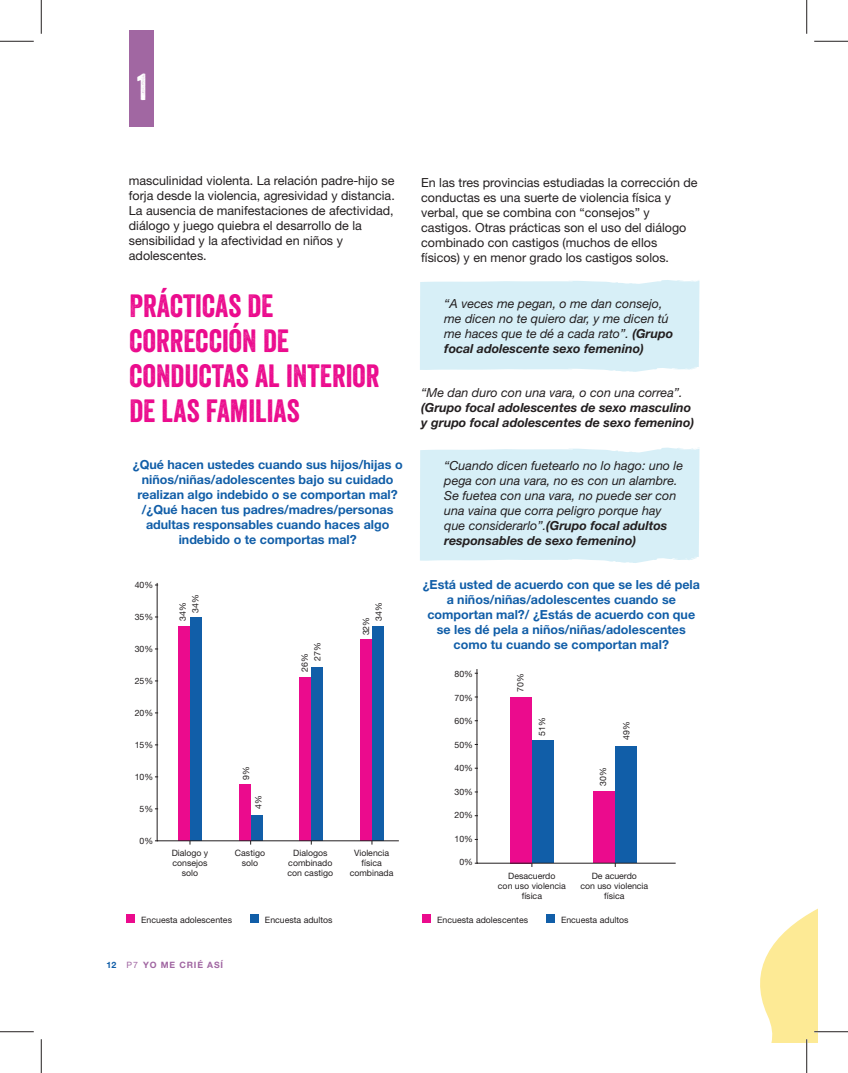
<style>
.page{position:relative;width:848px;height:1073px;background:#fff}
.page>*{position:absolute;margin:0;border:0;box-sizing:border-box;transform-origin:0 0}
.t1{font:36.5px "Veneer";color:#fff}
.t2{font:31.25px/35px "Veneer";color:#eb0b8d}
.t3{font:12.5px/15px "Helvetica Neue LT Std";color:#231f20}
.t4{font:700 12.5px/15px "Helvetica Neue LT Std";color:#115ea8;text-align:center}
.t5{font:italic 12.5px/15px "Helvetica Neue LT Std";color:#231f20}
.t6{font:italic 700 12.5px/15px "Helvetica Neue LT Std";color:#231f20}
.t7{font:8.75px/10px "Helvetica Neue LT Std";color:#231f20;text-align:center}
.t8{font:700 8.75px "Helvetica Neue LT Std";letter-spacing:.1em;color:#a167a2}
.t9{font:700 8.75px "Helvetica Neue LT Std";color:#115ea8}
.s1{font-weight:400}
.s2{font-weight:700}
</style>
<div class="page">
<svg style="left:760px;top:908px;width:58px;height:134px"></svg>
<div style="left:420px;top:280px;width:279px;height:92px;background:#d7eff7"></div>
<div style="left:420px;top:447px;width:279px;height:116px;background:#d7eff7"></div>
<div style="left:129px;top:30px;width:24px;height:97px;background:#a167a2"></div>
<div style="left:126px;top:914px;width:9px;height:9px;background:#eb0b8d"></div>
<div style="left:250px;top:914px;width:8px;height:9px;background:#115ea8"></div>
<svg style="left:157px;top:583px;width:242px;height:258px"></svg>
<div style="left:422px;top:914px;width:9px;height:9px;background:#eb0b8d"></div>
<div style="left:546px;top:914px;width:8px;height:9px;background:#115ea8"></div>
<svg style="left:476px;top:669px;width:200px;height:194px"></svg>
<hr style="left:814px;top:1030px;width:34px;height:2px;background:#fff">
<hr style="left:805px;top:1039px;width:2px;height:33px;background:#fff">
<hr style="left:0;top:41px;width:34px;height:1px;background:#231f20">
<hr style="left:814px;top:41px;width:34px;height:1px;background:#231f20">
<hr style="left:0;top:1031px;width:34px;height:1px;background:#231f20">
<hr style="left:814px;top:1031px;width:34px;height:1px;background:#231f20">
<hr style="left:41px;top:0;width:1px;height:34px;background:#231f20">
<hr style="left:41px;top:1039px;width:1px;height:33px;background:#231f20">
<hr style="left:806px;top:0;width:1px;height:34px;background:#231f20">
<hr style="left:806px;top:1039px;width:1px;height:33px;background:#231f20">
<h1 class="t1" style="left:137px;top:65px;width:12px">1</h1>
<p class="t3" style="left:129px;top:173px;width:267px">masculinidad violenta. La relación padre-hijo se forja desde la violencia, agresividad y distancia.<br>La ausencia de manifestaciones de afectividad, diálogo y juego quiebra el desarrollo de la sensibilidad y la afectividad en niños y adolescentes.</p>
<h2 class="t2" style="left:129px;top:287px;width:252px">PRÁCTICAS DE<br>CORRECCIÓN DE<br>CONDUCTAS AL INTERIOR<br>DE LAS FAMILIAS</h2>
<p class="t4" style="left:133px;top:457px;width:271px">¿Qué hacen ustedes cuando sus hijos/hijas o niños/niñas/adolescentes bajo su cuidado realizan algo indebido o se comportan mal? /¿Qué hacen tus padres/madres/personas adultas responsables cuando haces algo indebido o te comportas mal?</p>
<p class="t7" style="left:135px;top:580px;width:20px">40%</p>
<p class="t7" style="left:135px;top:612px;width:20px">35%</p>
<p class="t7" style="left:135px;top:644px;width:20px">30%</p>
<p class="t7" style="left:135px;top:676px;width:20px">25%</p>
<p class="t7" style="left:135px;top:707px;width:20px">20%</p>
<p class="t7" style="left:135px;top:739px;width:20px">15%</p>
<p class="t7" style="left:135px;top:771px;width:20px">10%</p>
<p class="t7" style="left:139px;top:803px;width:15px">5%</p>
<p class="t7" style="left:139px;top:835px;width:15px">0%</p>
<p class="t7" style="left:190px;top:612px;width:20px;rotate:-90deg">34%</p>
<p class="t7" style="left:178px;top:620px;width:20px;rotate:-90deg">34%</p>
<p class="t7" style="left:373px;top:620px;width:20px;rotate:-90deg">34%</p>
<p class="t7" style="left:361px;top:635px;width:20px;rotate:-90deg">32%</p>
<p class="t7" style="left:312px;top:660px;width:20px;rotate:-90deg">27%</p>
<p class="t7" style="left:299px;top:671px;width:20px;rotate:-90deg">26%</p>
<p class="t7" style="left:241px;top:780px;width:15px;rotate:-90deg">9%</p>
<p class="t7" style="left:172px;top:848px;width:38px">Dialogo y consejos solo</p>
<p class="t7" style="left:253px;top:809px;width:15px;rotate:-90deg">4%</p>
<p class="t7" style="left:235px;top:848px;width:32px">Castigo solo</p>
<p class="t7" style="left:287px;top:848px;width:47px">Dialogos combinado con castigo</p>
<p class="t7" style="left:350px;top:848px;width:45px">Violencia física combinada</p>
<p class="t7" style="left:141px;top:914px;width:92px">Encuesta adolescentes</p>
<p class="t7" style="left:265px;top:914px;width:69px">Encuesta adultos</p>
<p class="t9" style="left:106px;top:959px;width:11px">12</p>
<p class="t8" style="left:127px;top:959px;width:98px"><span class="s1">P7</span> YO ME CRIÉ ASÍ</p>
<p class="t3" style="left:421px;top:175px;width:278px">En las tres provincias estudiadas la corrección de conductas es una suerte de violencia física y verbal, que se combina con “consejos” y castigos. Otras prácticas son el uso del diálogo combinado con castigos (muchos de ellos físicos) y en menor grado los castigos solos.</p>
<p class="t5" style="left:444px;top:296px;width:230px">“A veces me pegan, o me dan consejo, me dicen no te quiero dar, y me dicen tú me haces que te dé a cada rato”. <span class="s2">(Grupo focal adolescente sexo femenino)</span></p>
<p class="t5" style="left:421px;top:385px;width:263px">“Me dan duro con una vara, o con una correa”.</p>
<p class="t6" style="left:421px;top:400px;width:274px">(Grupo focal adolescentes de sexo masculino y grupo focal adolescentes de sexo femenino)</p>
<p class="t5" style="left:444px;top:458px;width:240px">“Cuando dicen fuetearlo no lo hago: uno le pega con una vara, no es con un alambre.<br>Se fuetea con una vara, no puede ser con una vaina que corra peligro porque hay que considerarlo”.<span class="s2">(Grupo focal adultos responsables de sexo femenino)</span></p>
<p class="t4" style="left:422px;top:576px;width:279px">¿Está usted de acuerdo con que se les dé pela a niños/niñas/adolescentes cuando se comportan mal?/ ¿Estás de acuerdo con que se les dé pela a niños/niñas/adolescentes como tu cuando se comportan mal?</p>
<p class="t7" style="left:454px;top:668px;width:20px">80%</p>
<p class="t7" style="left:454px;top:692px;width:20px">70%</p>
<p class="t7" style="left:454px;top:715px;width:20px">60%</p>
<p class="t7" style="left:454px;top:739px;width:20px">50%</p>
<p class="t7" style="left:454px;top:762px;width:20px">40%</p>
<p class="t7" style="left:454px;top:786px;width:20px">30%</p>
<p class="t7" style="left:454px;top:809px;width:20px">20%</p>
<p class="t7" style="left:454px;top:833px;width:20px">10%</p>
<p class="t7" style="left:459px;top:856px;width:15px">0%</p>
<p class="t7" style="left:515px;top:691px;width:20px;rotate:-90deg">70%</p>
<p class="t7" style="left:537px;top:736px;width:20px;rotate:-90deg">51%</p>
<p class="t7" style="left:597px;top:785px;width:20px;rotate:-90deg">30%</p>
<p class="t7" style="left:621px;top:740px;width:20px;rotate:-90deg">49%</p>
<p class="t7" style="left:498px;top:870px;width:69px">Desacuerdo<br>con uso violencia física</p>
<p class="t7" style="left:580px;top:870px;width:69px">De acuerdo<br>con uso violencia física</p>
<p class="t7" style="left:437px;top:914px;width:92px">Encuesta adolescentes</p>
<p class="t7" style="left:561px;top:914px;width:69px">Encuesta adultos</p>
</div>
